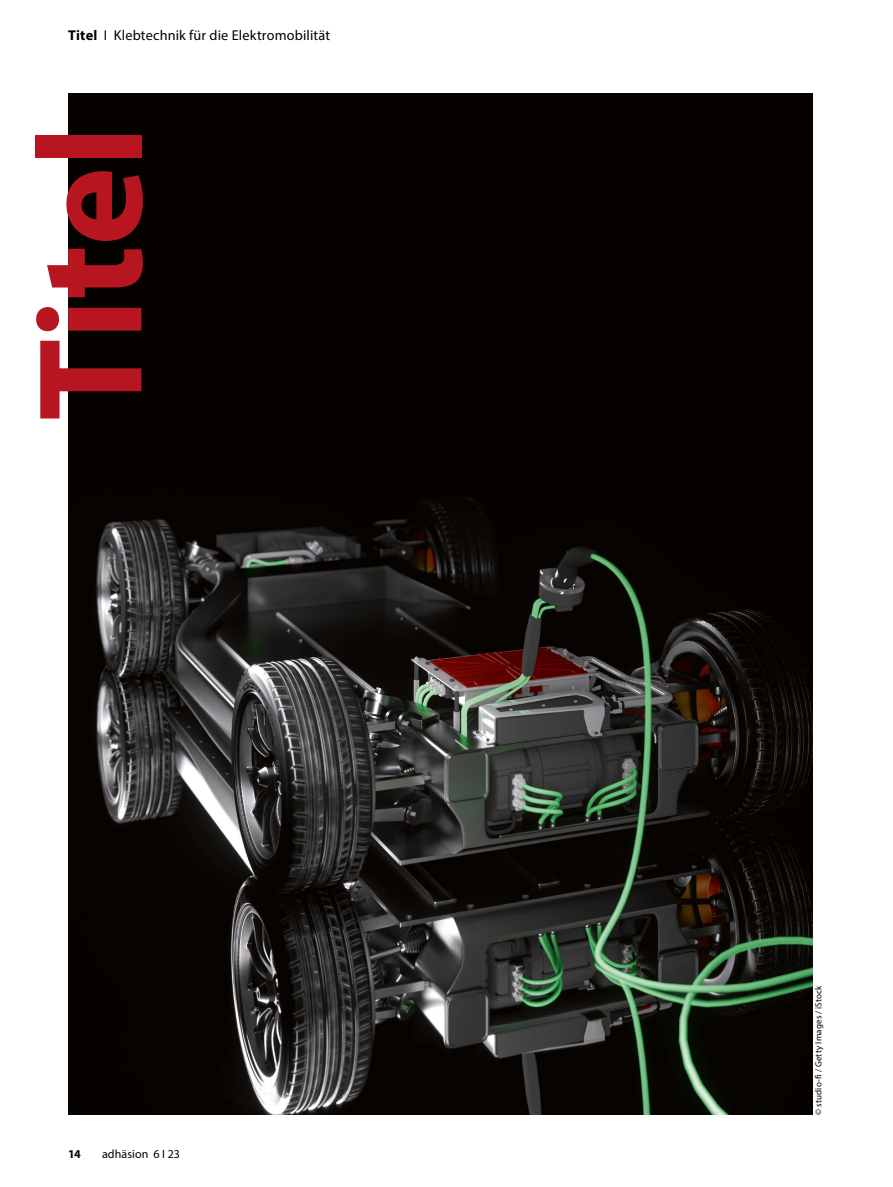
<style>
.page{position:relative;width:893px;height:1187px;background:#fff}
.page>*{position:absolute;margin:0;border:0;box-sizing:border-box;transform-origin:0 0}
.Titel_gestürzt{font:700 150px "Myriad Pro";letter-spacing:-.01em;color:#b71520}
.t1{font:14.25px "Myriad Pro";letter-spacing:.01em;color:#000}
.t2{font:12px "Myriad Pro";letter-spacing:.005em;color:#000}
.t3{font:700 12px "Myriad Pro";color:#000}
.Image_Source_x{font:9px "Myriad Pro";letter-spacing:.02em;color:#000}
.s1{font-weight:700}
</style>
<div class="page">
<img style="left:68px;top:93px;width:744px;height:1021px">
<p class="t1" style="left:68px;top:27px;width:264px"><span class="s1">Titel</span> I Klebtechnik für die Elektromobilität</p>
<p class="Titel_gestürzt" style="left:-7px;top:420px;width:297px;rotate:-90deg">Titel</p>
<p class="t3" style="left:68px;top:1145px;width:14px">14</p>
<p class="t2" style="left:102px;top:1146px;width:80px">adhäsion 6 I 23</p>
<p class="Image_Source_x" style="left:813px;top:1114px;width:131px;rotate:-90deg">© studio-fi / Getty Images / iStock</p>
</div>
